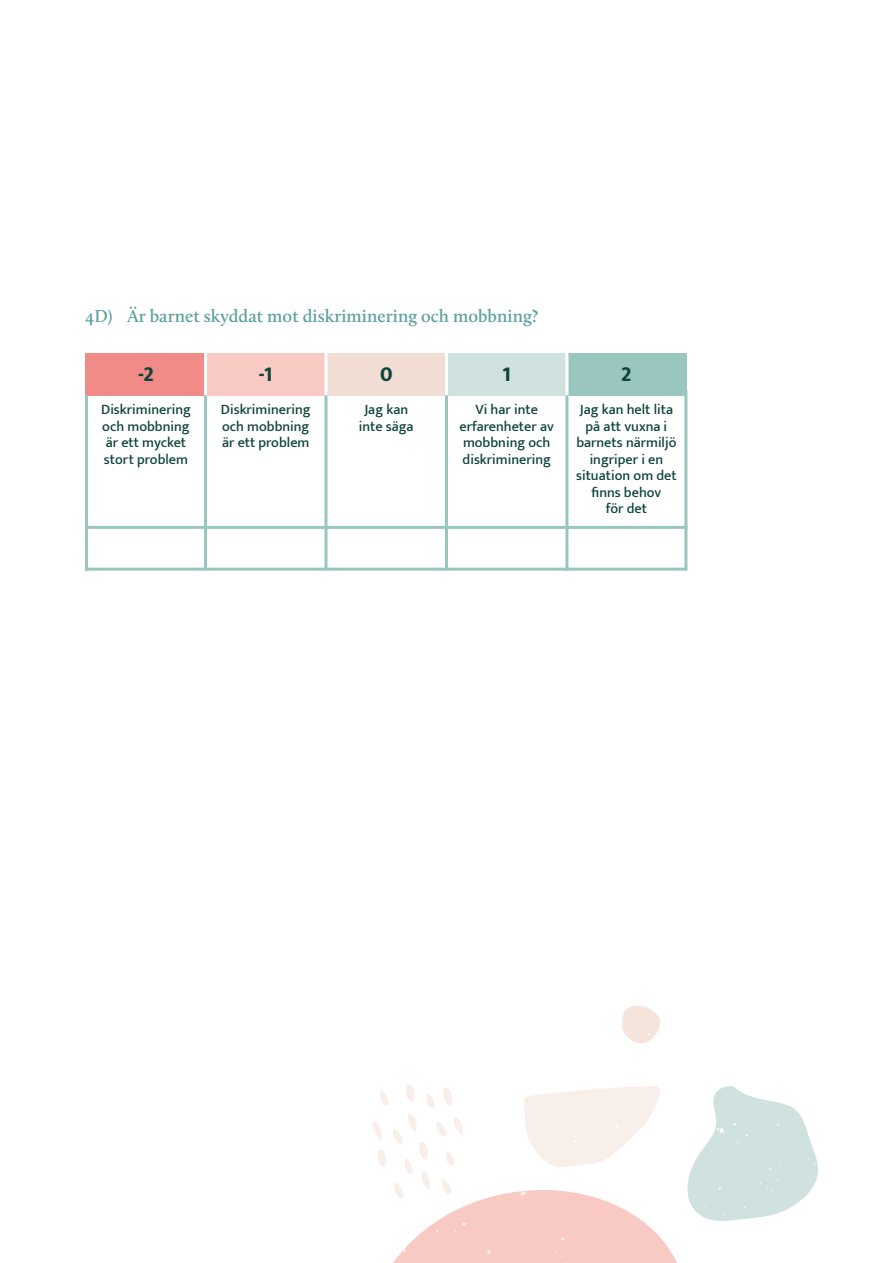
<style>
.page{position:relative;width:893px;height:1263px;background:#fff}
.page>*{position:absolute;margin:0;border:0;box-sizing:border-box;transform-origin:0 0}
.t1{font:800 21px "Mukta";color:#0e453a}
.t2{font:600 18px "Calluna";color:#5da29f}
.t3{font:500 14.25px/16.5px "Mukta";color:#0e453a;text-align:center}
</style>
<div class="page">
<div style="left:326px;top:353px;width:120px;height:42px;background:#f1ddd4"></div>
<div style="left:85px;top:353px;width:121px;height:42px;background:#f18b87"></div>
<div style="left:206px;top:353px;width:120px;height:42px;background:#f9c9c3"></div>
<div style="left:446px;top:353px;width:121px;height:42px;background:#cfe2df"></div>
<div style="left:568px;top:353px;width:119px;height:42px;background:#99c6bf"></div>
<hr style="left:204px;top:392px;width:3px;height:178px;background:#99c6bf">
<hr style="left:324px;top:392px;width:3px;height:178px;background:#99c6bf">
<hr style="left:445px;top:392px;width:3px;height:179px;background:#99c6bf">
<hr style="left:565px;top:392px;width:3px;height:179px;background:#99c6bf">
<hr style="left:204px;top:353px;width:3px;height:42px;background:#fff">
<hr style="left:324px;top:352px;width:3px;height:43px;background:#fff">
<hr style="left:445px;top:353px;width:3px;height:42px;background:#fff">
<hr style="left:565px;top:352px;width:3px;height:43px;background:#fff">
<hr style="left:85px;top:568px;width:602px;height:3px;background:#99c6bf">
<hr style="left:684px;top:391px;width:3px;height:180px;background:#99c6bf">
<hr style="left:85px;top:395px;width:3px;height:176px;background:#99c6bf">
<hr style="left:85px;top:526px;width:602px;height:3px;background:#99c6bf">
<svg style="left:373px;top:1084px;width:445px;height:179px"></svg>
<svg style="left:622px;top:1005px;width:38px;height:38px"></svg>
<p class="t2" style="left:85px;top:305px;width:455px">4D) Är barnet skyddat mot diskriminering och mobbning?</p>
<h1 class="t1" style="left:138px;top:362px;width:17px">-2</h1>
<p class="t3" style="left:101px;top:401px;width:91px;text-align:left">Diskriminering och mobbning är ett mycket stort problem</p>
<h1 class="t1" style="left:259px;top:362px;width:16px">-1</h1>
<p class="t3" style="left:221px;top:401px;width:91px;text-align:justify">Diskriminering och mobbning är ett problem</p>
<h1 class="t1" style="left:380px;top:362px;width:14px">0</h1>
<p class="t3" style="left:359px;top:401px;width:56px">Jag kan inte säga</p>
<h1 class="t1" style="left:502px;top:362px;width:10px">1</h1>
<p class="t3" style="left:460px;top:401px;width:96px">Vi har inte erfarenheter av mobbning och diskriminering</p>
<h1 class="t1" style="left:621px;top:362px;width:12px">2</h1>
<p class="t3" style="left:576px;top:401px;width:102px">Jag kan helt lita på att vuxna i barnets närmiljö ingriper i en situation om det finns behov<br>för det</p>
</div>
